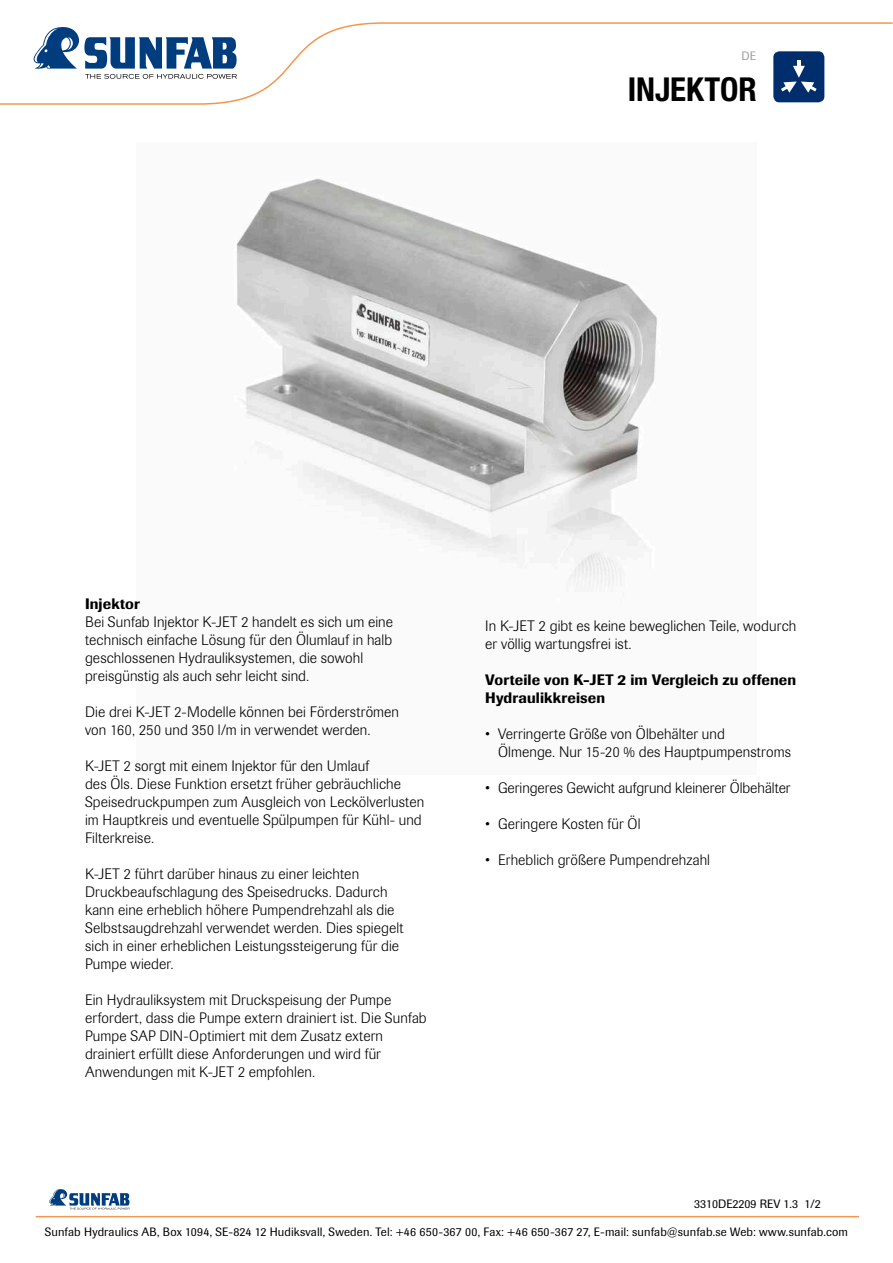
<style>
.page{position:relative;width:893px;height:1263px;background:#fff}
.page>*{position:absolute;margin:0;border:0;box-sizing:border-box;transform-origin:0 0}
.t1{font:700 condensed 33px "Helvetica Neue LT Std";letter-spacing:-.005em;color:#000}
.t2{font:300 15px/18px "Imago BQ";letter-spacing:.01em;color:#000}
.t3{font:500 15px/18px "Imago BQ";letter-spacing:.01em;color:#000}
.t4{font:12px "Imago BQ";letter-spacing:.01em;color:#000}
.t5{font:12px "Imago BQ";color:#9f9f9f}
</style>
<div class="page">
<hr style="left:36px;top:1216px;width:823px;height:1px;background:#f3964f">
<svg style="left:49px;top:1189px;width:81px;height:20px"></svg>
<svg style="left:0;top:22px;width:893px;height:83px"></svg>
<svg style="left:770px;top:51px;width:55px;height:54px"></svg>
<div style="left:773px;top:51px;width:51px;height:51px;background:#002e6d;border-radius:6px"></div>
<svg style="left:781px;top:60px;width:36px;height:33px"></svg>
<img style="left:236px;top:178px;width:421px;height:409px">
<p class="t5" style="left:741px;top:49px;width:16px">DE</p>
<h1 class="t1" style="left:628px;top:69px;width:130px">INJEKTOR</h1>
<p class="t3" style="left:85px;top:594px;width:56px">Injektor</p>
<p class="t2" style="left:85px;top:613px;width:309px">Bei Sunfab Injektor K-JET 2 handelt es sich um eine technisch einfache Lösung für den Ölumlauf in halb geschlossenen Hydrauliksystemen, die sowohl preisgünstig als auch sehr leicht sind.</p>
<p class="t2" style="left:85px;top:703px;width:316px">Die drei K-JET 2-Modelle können bei Förderströmen von 160, 250 und 350 l/m in verwendet werden.</p>
<p class="t2" style="left:85px;top:757px;width:341px">K-JET 2 sorgt mit einem Injektor für den Umlauf<br>des Öls. Diese Funktion ersetzt früher gebräuchliche Speisedruckpumpen zum Ausgleich von Leckölverlusten im Hauptkreis und eventuelle Spülpumpen für Kühl- und Filterkreise.</p>
<p class="t2" style="left:85px;top:865px;width:320px">K-JET 2 führt darüber hinaus zu einer leichten Druckbeaufschlagung des Speisedrucks. Dadurch kann eine erheblich höhere Pumpendrehzahl als die Selbstsaugdrehzahl verwendet werden. Dies spiegelt sich in einer erheblichen Leistungssteigerung für die Pumpe wieder.</p>
<p class="t2" style="left:85px;top:991px;width:343px">Ein Hydrauliksystem mit Druckspeisung der Pumpe erfordert, dass die Pumpe extern drainiert ist. Die Sunfab Pumpe SAP DIN-Optimiert mit dem Zusatz extern drainiert erfüllt diese Anforderungen und wird für Anwendungen mit K-JET 2 empfohlen.</p>
<p class="t2" style="left:485px;top:617px;width:313px">In K-JET 2 gibt es keine beweglichen Teile, wodurch er völlig wartungsfrei ist.</p>
<p class="t3" style="left:485px;top:670px;width:312px">Vorteile von K-JET 2 im Vergleich zu offenen<br>Hydraulikkreisen</p>
<p class="t2" style="left:498px;top:725px;width:295px;text-indent:-13px">• Verringerte Größe von Ölbehälter und<br>Ölmenge. Nur 15-20 % des Hauptpumpenstroms</p>
<p class="t2" style="left:485px;top:779px;width:307px">• Geringeres Gewicht aufgrund kleinerer Ölbehälter</p>
<p class="t2" style="left:485px;top:815px;width:157px">• Geringere Kosten für Öl</p>
<p class="t2" style="left:485px;top:851px;width:226px">• Erheblich größere Pumpendrehzahl</p>
<p class="t4" style="left:694px;top:1197px;width:128px">3310DE2209 REV 1.3 1/2</p>
<p class="t4" style="left:45px;top:1224px;width:805px">Sunfab Hydraulics AB, Box 1094, SE-824 12 Hudiksvall, Sweden. Tel: +46 650-367 00, Fax: +46 650-367 27, E-mail: sunfab@sunfab.se Web: www.sunfab.com</p>
</div>
